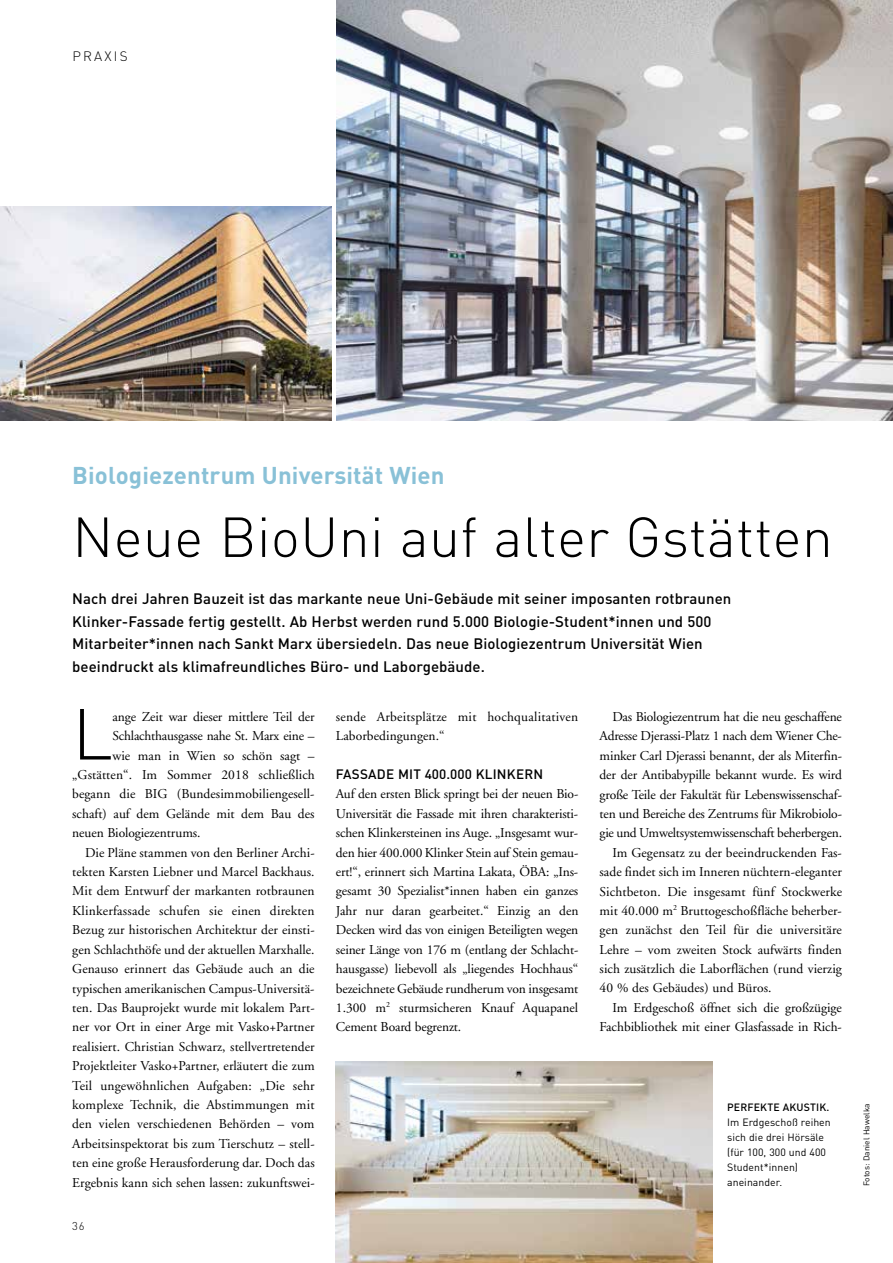
<style>
.page{position:relative;width:893px;height:1263px;background:#fff}
.page>*{position:absolute;margin:0;border:0;box-sizing:border-box;transform-origin:0 0}
.t1{font:300 70.95px "DINOT";color:#000}
.t2{font:300 55.5px "DINOT";letter-spacing:.005em;color:#000}
.t3{font:700 24px "DINOT";letter-spacing:.005em;color:#89c1d7}
.t4{font:500 15px/22.5px "DINOT";letter-spacing:.005em;color:#000}
.t5{font:13.5px/19.4px "Adobe Garamond";letter-spacing:.005em;color:#000}
.t6{font:13.5px "Adobe Garamond";letter-spacing:-.015em;color:#000}
.t7{font:500 13.5px "DINOT";letter-spacing:.015em;color:#000}
.t8{font:300 13.5px "DINOT";letter-spacing:.165em;color:#000}
.t9{font:300 11.25px "DINOT";color:#000}
.t10{font:10.5px/15px "DINOT";letter-spacing:.005em;color:#000}
.t11{font:500 10.5px "DINOT";letter-spacing:.015em;color:#000}
.t12{font:8.25px "DINOT";letter-spacing:.005em;color:#000}
</style>
<div class="page">
<img style="left:336px;top:0;width:557px;height:421px">
<img style="left:336px;top:1061px;width:376px;height:202px">
<img style="left:0;top:206px;width:332px;height:215px">
<p class="t8" style="left:72px;top:48px;width:57px">PRAXIS</p>
<h3 class="t3" style="left:72px;top:460px;width:374px">Biologiezentrum Universität Wien</h3>
<h2 class="t2" style="left:72px;top:503px;width:762px">Neue BioUni auf alter Gstätten</h2>
<p class="t4" style="left:72px;top:587px;width:661px">Nach drei Jahren Bauzeit ist das markante neue Uni-Gebäude mit seiner imposanten rotbraunen Klinker-Fassade fertig gestellt. Ab Herbst werden rund 5.000 Biologie-Student*innen und 500<br>Mitarbeiter*innen nach Sankt Marx übersiedeln. Das neue Biologiezentrum Universität Wien beeindruckt als klimafreundliches Büro- und Laborgebäude.</p>
<h1 class="t1" style="left:72px;top:690px;width:42px">L</h1>
<p class="t5" style="left:113px;top:707px;width:204px">ange Zeit war dieser mittlere Teil der</p>
<p class="t5" style="left:336px;top:707px;width:244px">sende Arbeitsplätze mit hochqualitativen<br>Laborbedingungen.“</p>
<p class="t7" style="left:336px;top:765px;width:209px">FASSADE MIT 400.000 KLINKERN</p>
<p class="t5" style="left:336px;top:785px;width:244px;text-align:justify">Auf den ersten Blick springt bei der neuen Bio-Universität die Fassade mit ihren charakteristi&shy;schen Klinkersteinen ins Auge. „Insgesamt wur&shy;den hier 400.000 Klinker Stein auf Stein gemau&shy;ert!“, erinnert sich Martina Lakata, ÖBA: „Ins&shy;gesamt 30 Spezialist*innen haben ein ganzes Jahr nur daran gearbeitet.“ Einzig an den Decken wird das von einigen Beteiligten wegen seiner Länge von 176 m (entlang der Schlacht&shy;hausgasse) liebevoll als „liegendes Hochhaus“ bezeichnete Gebäude rundherum von insgesamt 1.300 m<sup>2</sup> sturmsicheren Knauf Aquapanel Cement Board begrenzt.</p>
<p class="t5" style="left:612px;top:707px;width:231px">Das Biologiezentrum hat die neu geschaffene</p>
<p class="t5" style="left:600px;top:727px;width:244px">Adresse Djerassi-Platz 1 nach dem Wiener Che-</p>
<p class="t5" style="left:600px;top:746px;width:244px">minker Carl Djerassi benannt, der als Miterfin-</p>
<p class="t5" style="left:600px;top:765px;width:244px">der der Antibabypille bekannt wurde. Es wird</p>
<p class="t5" style="left:600px;top:785px;width:244px">große Teile der Fakultät für Lebenswissenschaf-</p>
<p class="t5" style="left:600px;top:804px;width:244px">ten und Bereiche des Zentrums für Mikrobiolo-</p>
<p class="t6" style="left:600px;top:826px;width:244px">gie und Umweltsystemwissenschaft beherbergen.</p>
<p class="t5" style="left:612px;top:843px;width:231px">Im Gegensatz zu der beeindruckenden Fas-</p>
<p class="t5" style="left:600px;top:862px;width:244px">sade findet sich im Inneren nüchtern-eleganter</p>
<p class="t5" style="left:600px;top:882px;width:244px">Sichtbeton. Die insgesamt fünf Stockwerke</p>
<p class="t5" style="left:600px;top:901px;width:244px">mit 40.000 m<sup>2</sup> Bruttogeschoßfläche beherber-</p>
<p class="t5" style="left:600px;top:920px;width:244px">gen zunächst den Teil für die universitäre</p>
<p class="t5" style="left:600px;top:940px;width:244px">Lehre – vom zweiten Stock aufwärts finden</p>
<p class="t5" style="left:600px;top:959px;width:244px">sich zusätzlich die Laborflächen (rund vierzig</p>
<p class="t5" style="left:600px;top:979px;width:173px">40 % des Gebäudes) und Büros.</p>
<p class="t5" style="left:612px;top:998px;width:231px">Im Erdgeschoß öffnet sich die großzügige</p>
<p class="t5" style="left:600px;top:1018px;width:244px">Fachbibliothek mit einer Glasfassade in Rich-</p>
<p class="t6" style="left:113px;top:729px;width:204px">Schlachthausgasse nahe St. Marx eine –</p>
<p class="t5" style="left:113px;top:746px;width:204px">wie man in Wien so schön sagt –</p>
<p class="t5" style="left:72px;top:765px;width:244px">„Gstätten“. Im Sommer 2018 schließlich</p>
<p class="t5" style="left:72px;top:785px;width:244px">begann die BIG (Bundesimmobiliengesell-</p>
<p class="t5" style="left:72px;top:804px;width:244px">schaft) auf dem Gelände mit dem Bau des</p>
<p class="t5" style="left:72px;top:823px;width:130px">neuen Biologiezentrums.</p>
<p class="t5" style="left:85px;top:843px;width:231px">Die Pläne stammen von den Berliner Archi-</p>
<p class="t5" style="left:72px;top:862px;width:244px">tekten Karsten Liebner und Marcel Backhaus.</p>
<p class="t5" style="left:72px;top:882px;width:244px">Mit dem Entwurf der markanten rotbraunen</p>
<p class="t5" style="left:72px;top:901px;width:244px">Klinkerfassade schufen sie einen direkten</p>
<p class="t5" style="left:72px;top:921px;width:244px">Bezug zur historischen Architektur der einsti-</p>
<p class="t5" style="left:72px;top:940px;width:244px">gen Schlachthöfe und der aktuellen Marxhalle.</p>
<p class="t5" style="left:72px;top:959px;width:244px">Genauso erinnert das Gebäude auch an die</p>
<p class="t5" style="left:72px;top:979px;width:244px">typischen amerikanischen Campus-Universitä-</p>
<p class="t5" style="left:72px;top:998px;width:244px">ten. Das Bauprojekt wurde mit lokalem Part-</p>
<p class="t5" style="left:72px;top:1018px;width:244px">ner vor Ort in einer Arge mit Vasko+Partner</p>
<p class="t5" style="left:72px;top:1037px;width:244px">realisiert. Christian Schwarz, stellvertretender</p>
<p class="t5" style="left:72px;top:1056px;width:244px">Projektleiter Vasko+Partner, erläutert die zum</p>
<p class="t5" style="left:72px;top:1076px;width:244px">Teil ungewöhnlichen Aufgaben: „Die sehr</p>
<p class="t5" style="left:72px;top:1095px;width:244px">komplexe Technik, die Abstimmungen mit</p>
<p class="t5" style="left:72px;top:1115px;width:244px">den vielen verschiedenen Behörden – vom</p>
<p class="t5" style="left:72px;top:1134px;width:244px">Arbeitsinspektorat bis zum Tierschutz – stell-</p>
<p class="t5" style="left:72px;top:1154px;width:244px">ten eine große Herausforderung dar. Doch das</p>
<p class="t5" style="left:72px;top:1173px;width:244px">Ergebnis kann sich sehen lassen: zukunftswei-</p>
<p class="t11" style="left:727px;top:1101px;width:104px">PERFEKTE AKUSTIK.</p>
<p class="t10" style="left:727px;top:1115px;width:105px">Im Erdgeschoß reihen sich die drei Hörsäle (für 100, 300 und 400<br>Student*innen) aneinander.</p>
<p class="t9" style="left:72px;top:1219px;width:14px">36</p>
<p class="t12" style="left:861px;top:1186px;width:84px;rotate:-90deg">Fotos: Daniel Hawelka</p>
</div>
